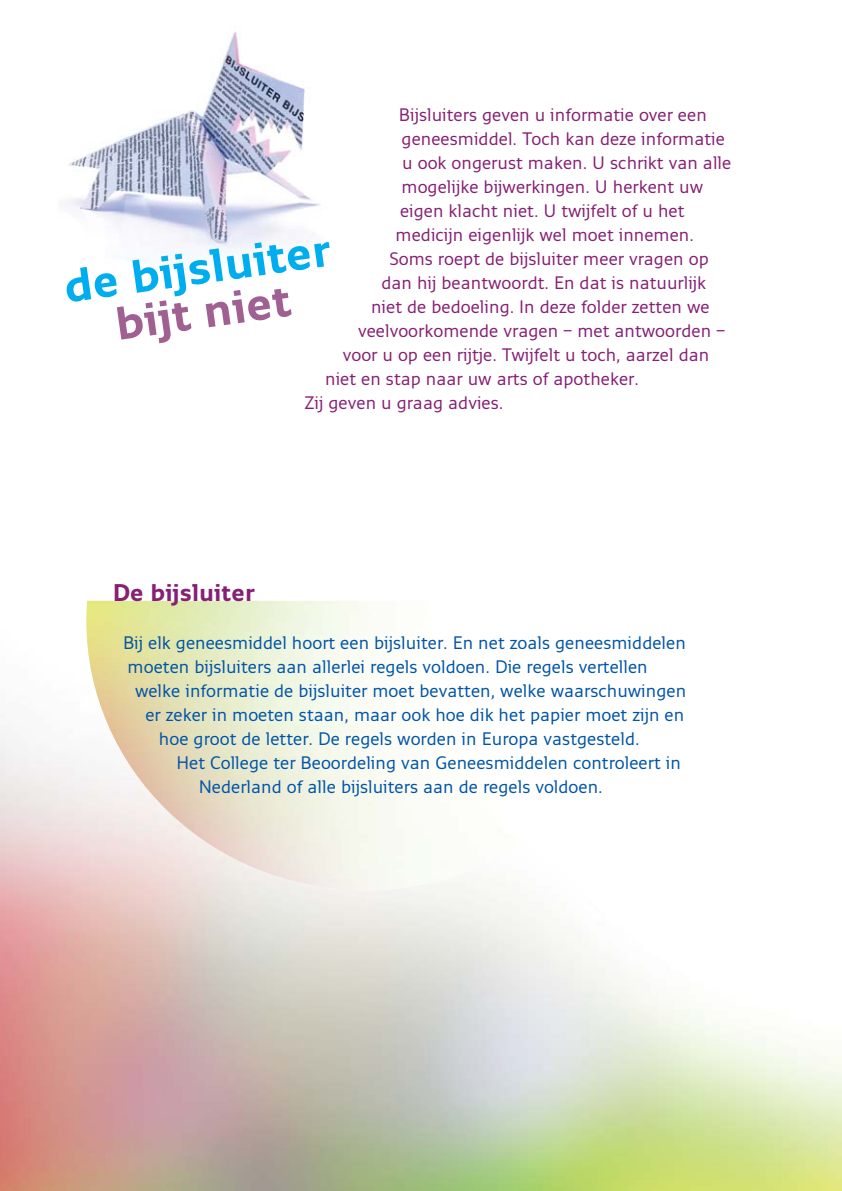
<style>
.page{position:relative;width:842px;height:1191px;background:#fff}
.page>*{position:absolute;margin:0;border:0;box-sizing:border-box;transform-origin:0 0}
.t1{font:700 46.4px "Monitor";color:#00aeef}
.t2{font:700 46.4px "Monitor";color:#a16092}
.t3{font:700 24px "Monitor";color:#862074}
.t4{font:18px "Monitor";color:#862074}
.t5{font:18px "Monitor";color:#0054a6}
</style>
<div class="page">
<img style="left:0;top:732px;width:842px;height:459px">
<img style="left:65px;top:32px;width:255px;height:223px">
<img style="left:86px;top:601px;width:559px;height:289px">
<p class="t4" style="left:399px;top:108px;width:309px">Bijsluiters geven u informatie over een</p>
<p class="t4" style="left:402px;top:132px;width:325px">geneesmiddel. Toch kan deze informatie</p>
<p class="t4" style="left:402px;top:156px;width:331px">u ook ongerust maken. U schrikt van alle</p>
<p class="t4" style="left:401px;top:180px;width:303px">mogelijke bijwerkingen. U herkent uw</p>
<p class="t4" style="left:400px;top:204px;width:286px">eigen klacht niet. U twijfelt of u het</p>
<p class="t4" style="left:396px;top:228px;width:300px">medicijn eigenlijk wel moet innemen.</p>
<p class="t4" style="left:389px;top:252px;width:321px">Soms roept de bijsluiter meer vragen op</p>
<p class="t4" style="left:381px;top:276px;width:326px">dan hij beantwoordt. En dat is natuurlijk</p>
<p class="t4" style="left:371px;top:300px;width:340px">niet de bedoeling. In deze folder zetten we</p>
<p class="t4" style="left:358px;top:324px;width:369px">veelvoorkomende vragen – met antwoorden –</p>
<p class="t4" style="left:343px;top:348px;width:368px">voor u op een rijtje. Twijfelt u toch, aarzel dan</p>
<p class="t4" style="left:325px;top:372px;width:315px">niet en stap naar uw arts of apotheker.</p>
<p class="t4" style="left:305px;top:396px;width:200px">Zij geven u graag advies.</p>
<h1 class="t1" style="left:62px;top:269px;width:270px;rotate:-8deg">de bijsluiter</h1>
<h1 class="t2" style="left:113px;top:307px;width:178px;rotate:-8deg">bijt niet</h1>
<h2 class="t3" style="left:113px;top:583px;width:143px">De bijsluiter</h2>
<p class="t5" style="left:123px;top:636px;width:564px">Bij elk geneesmiddel hoort een bijsluiter. En net zoals geneesmiddelen</p>
<p class="t5" style="left:128px;top:660px;width:522px">moeten bijsluiters aan allerlei regels voldoen. Die regels vertellen</p>
<p class="t5" style="left:135px;top:684px;width:553px">welke informatie de bijsluiter moet bevatten, welke waarschuwingen</p>
<p class="t5" style="left:145px;top:708px;width:540px">er zeker in moeten staan, maar ook hoe dik het papier moet zijn en</p>
<p class="t5" style="left:159px;top:732px;width:482px">hoe groot de letter. De regels worden in Europa vastgesteld.</p>
<p class="t5" style="left:176px;top:756px;width:506px">Het College ter Beoordeling van Geneesmiddelen controleert in</p>
<p class="t5" style="left:199px;top:780px;width:406px">Nederland of alle bijsluiters aan de regels voldoen.</p>
</div>
